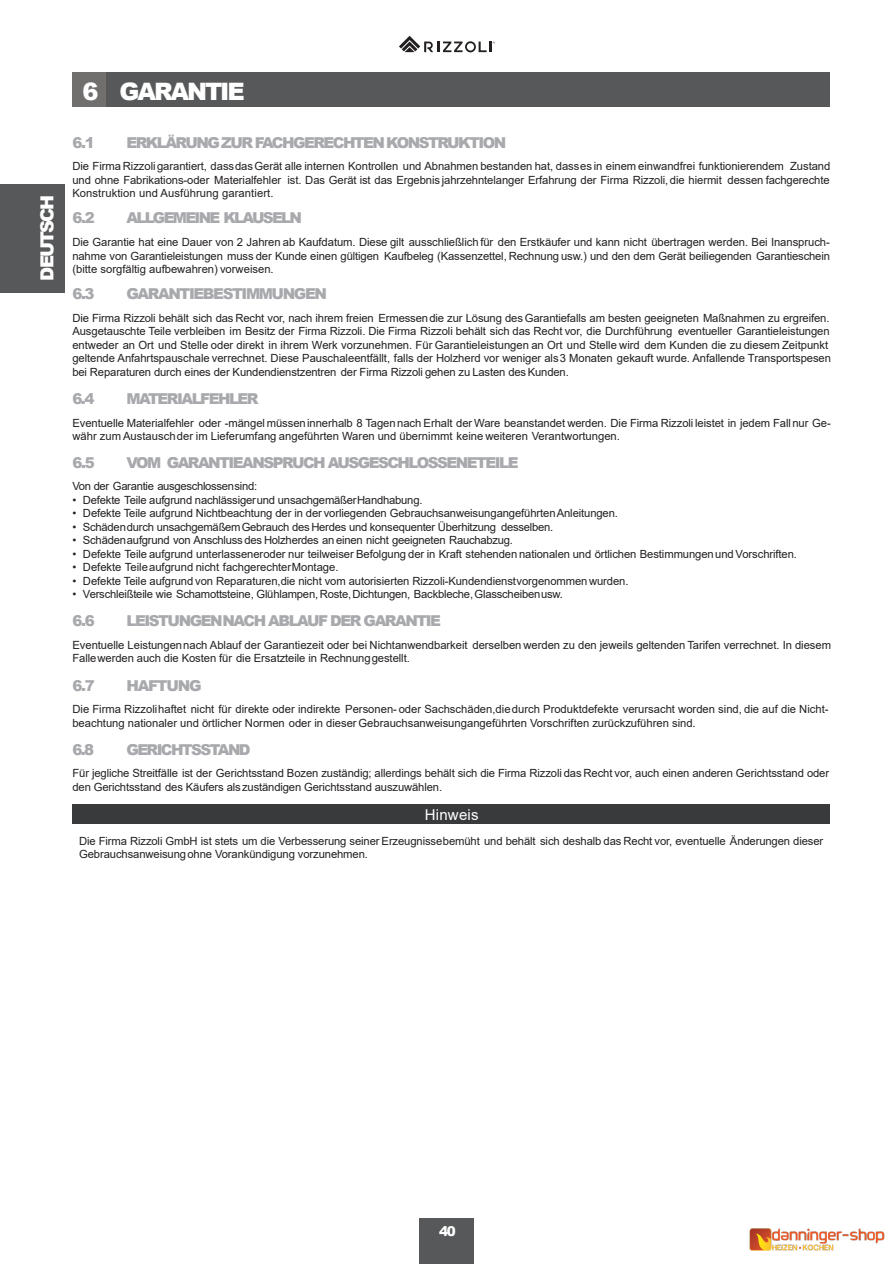
<style>
.page{position:relative;width:894px;height:1264px;background:#fff}
.page>*{position:absolute;margin:0;border:0;box-sizing:border-box;transform-origin:0 0}
.t1{font:900 24px "Arial";letter-spacing:-.09em;color:#fff}
.t2{font:900 18px "Arial";letter-spacing:-.11em;color:#fff}
.t3{font:900 15px "Arial";letter-spacing:-.1em;color:#a8a9ad}
.t4{font:15px "Arial";letter-spacing:.015em;color:#fff}
.t5{font:900 13.5px "Arial";color:#fff}
.t6{font:11.25px/13.5px "Arial";letter-spacing:-.01em;color:#231f20}
</style>
<div class="page">
<svg style="left:399px;top:36px;width:95px;height:16px"></svg>
<div style="left:72px;top:73px;width:35px;height:34px;background:#706f6e"></div>
<div style="left:107px;top:73px;width:722px;height:34px;background:#57585a"></div>
<div style="left:0;top:184px;width:64px;height:108px;background:#57585a"></div>
<div style="left:419px;top:1217px;width:54px;height:46px;background:#57585a"></div>
<div style="left:72px;top:804px;width:757px;height:20px;background:#383a3c"></div>
<img style="left:749px;top:1228px;width:135px;height:23px">
<h2 class="t2" style="left:40px;top:280px;width:87px;rotate:-90deg">DEUTSCH</h2>
<h1 class="t1" style="left:83px;top:83px;width:163px">6 GARANTIE</h1>
<h3 class="t3" style="left:72px;top:137px;width:24px">6.1</h3>
<h3 class="t3" style="left:126px;top:137px;width:381px">ERKLÄRUNG ZUR FACHGERECHTEN KONSTRUKTION</h3>
<p class="t6" style="left:72px;top:160px;width:759px;text-align:justify">Die Firma Rizzoligarantiert, dassdasGerät alle internen Kontrollen und Abnahmen bestanden hat, dasses in einem einwandfrei funktionierendem Zustand und ohne Fabrikations-oder Materialfehler ist. Das Gerät ist das Ergebnis jahrzehntelanger Erfahrung der Firma Rizzoli, die hiermit dessen fachgerechte Konstruktion und Ausführung garantiert.</p>
<p class="t6" style="left:72px;top:236px;width:759px;text-align:justify">Die Garantie hat eine Dauer von 2 Jahren ab Kaufdatum. Diese gilt ausschließlich für den Erstkäufer und kann nicht übertragen werden. Bei Inanspruch&shy;nahme von Garantieleistungen muss der Kunde einen gültigen Kaufbeleg (Kassenzettel, Rechnung usw.) und den dem Gerät beiliegenden Garantieschein (bitte sorgfältig aufbewahren) vorweisen.</p>
<p class="t6" style="left:72px;top:312px;width:760px">Die Firma Rizzoli behält sich das Recht vor, nach ihrem freien Ermessendie zur Lösung des Garantiefalls am besten geeigneten Maßnahmen zu ergreifen.<br>Ausgetauschte Teile verbleiben im Besitz der Firma Rizzoli. Die Firma Rizzoli behält sich das Recht vor, die Durchführung eventueller Garantieleistungen entweder an Ort und Stelle oder direkt in ihrem Werk vorzunehmen. Für Garantieleistungen an Ort und Stelle wird dem Kunden die zu diesem Zeitpunkt geltende Anfahrtspauschale verrechnet. Diese Pauschaleentfällt, falls der Holzherd vor weniger als3 Monaten gekauft wurde. Anfallende Transportspesen bei Reparaturen durch eines der Kundendienstzentren der Firma Rizzoli gehen zu Lasten desKunden.</p>
<h3 class="t3" style="left:72px;top:213px;width:24px">6.2</h3>
<h3 class="t3" style="left:126px;top:213px;width:177px">ALLGEMEINE KLAUSELN</h3>
<h3 class="t3" style="left:72px;top:288px;width:24px">6.3</h3>
<h3 class="t3" style="left:126px;top:288px;width:202px">GARANTIEBESTIMMUNGEN</h3>
<h3 class="t3" style="left:72px;top:393px;width:24px">6.4</h3>
<h3 class="t3" style="left:126px;top:393px;width:134px">MATERIALFEHLER</h3>
<p class="t6" style="left:72px;top:417px;width:759px">Eventuelle Materialfehler oder -mängel müsseninnerhalb 8 Tagennach Erhalt der Ware beanstandet werden. Die Firma Rizzoli leistet in jedem Fallnur Ge&shy;währ zum Austauschder im Lieferumfang angeführten Waren und übernimmt keine weiteren Verantwortungen.</p>
<p class="t6" style="left:72px;top:480px;width:186px">Von der Garantie ausgeschlossensind:</p>
<p class="t6" style="left:72px;top:494px;width:351px">• Defekte Teile aufgrund nachlässigerund unsachgemäßerHandhabung.</p>
<p class="t6" style="left:72px;top:507px;width:547px">• Defekte Teile aufgrund Nichtbeachtung der in der vorliegenden GebrauchsanweisungangeführtenAnleitungen.</p>
<p class="t6" style="left:72px;top:521px;width:482px">• Schädendurch unsachgemäßemGebrauch des Herdes und konsequenter Überhitzung desselben.</p>
<p class="t6" style="left:72px;top:534px;width:442px">• Schädenaufgrund von Anschluss des Holzherdes an einen nicht geeigneten Rauchabzug.</p>
<p class="t6" style="left:72px;top:548px;width:726px">• Defekte Teile aufgrund unterlasseneroder nur teilweiser Befolgung der in Kraft stehenden nationalen und örtlichen Bestimmungenund Vorschriften.</p>
<p class="t6" style="left:72px;top:561px;width:267px">• Defekte Teileaufgrund nicht fachgerechterMontage.</p>
<p class="t6" style="left:72px;top:575px;width:557px">• Defekte Teile aufgrund von Reparaturen,die nicht vom autorisierten Rizzoli-Kundendienstvorgenommenwurden.</p>
<p class="t6" style="left:72px;top:588px;width:492px">• Verschleißteile wie Schamottsteine, Glühlampen, Roste,Dichtungen, Backbleche,Glasscheibenusw.</p>
<h3 class="t3" style="left:72px;top:457px;width:24px">6.5</h3>
<h3 class="t3" style="left:126px;top:457px;width:393px">VOM GARANTIEANSPRUCH AUSGESCHLOSSENETEILE</h3>
<h3 class="t3" style="left:72px;top:615px;width:24px">6.6</h3>
<h3 class="t3" style="left:126px;top:615px;width:316px">LEISTUNGENNACH ABLAUF DER GARANTIE</h3>
<p class="t6" style="left:72px;top:638px;width:759px">Eventuelle Leistungennach Ablauf der Garantiezeit oder bei Nichtanwendbarkeit derselben werden zu den jeweils geltenden Tarifen verrechnet. In diesem<br>Fallewerden auch die Kosten für die Ersatzteile in Rechnunggestellt.</p>
<h3 class="t3" style="left:72px;top:680px;width:24px">6.7</h3>
<h3 class="t3" style="left:126px;top:680px;width:77px">HAFTUNG</h3>
<p class="t6" style="left:72px;top:703px;width:757px">Die Firma Rizzolihaftet nicht für direkte oder indirekte Personen- oder Sachschäden,diedurch Produktdefekte verursacht worden sind, die auf die Nicht&shy;beachtung nationaler und örtlicher Normen oder in dieser Gebrauchsanweisungangeführten Vorschriften zurückzuführen sind.</p>
<p class="t6" style="left:72px;top:767px;width:758px">Für jegliche Streitfälle ist der Gerichtsstand Bozen zuständig; allerdings behält sich die Firma Rizzoli das Recht vor, auch einen anderen Gerichtsstand oder den Gerichtsstand des Käufers alszuständigen Gerichtsstand auszuwählen.</p>
<h3 class="t3" style="left:72px;top:743px;width:23px">6.8</h3>
<h3 class="t3" style="left:126px;top:743px;width:126px">GERICHTSSTAND</h3>
<h3 class="t4" style="left:424px;top:809px;width:55px">Hinweis</h3>
<p class="t6" style="left:79px;top:835px;width:745px">Die Firma Rizzoli GmbH ist stets um die Verbesserung seiner Erzeugnissebemüht und behält sich deshalb das Recht vor, eventuelle Änderungen dieser<br>Gebrauchsanweisungohne Vorankündigung vorzunehmen.</p>
<p class="t5" style="left:439px;top:1226px;width:18px">40</p>
</div>
